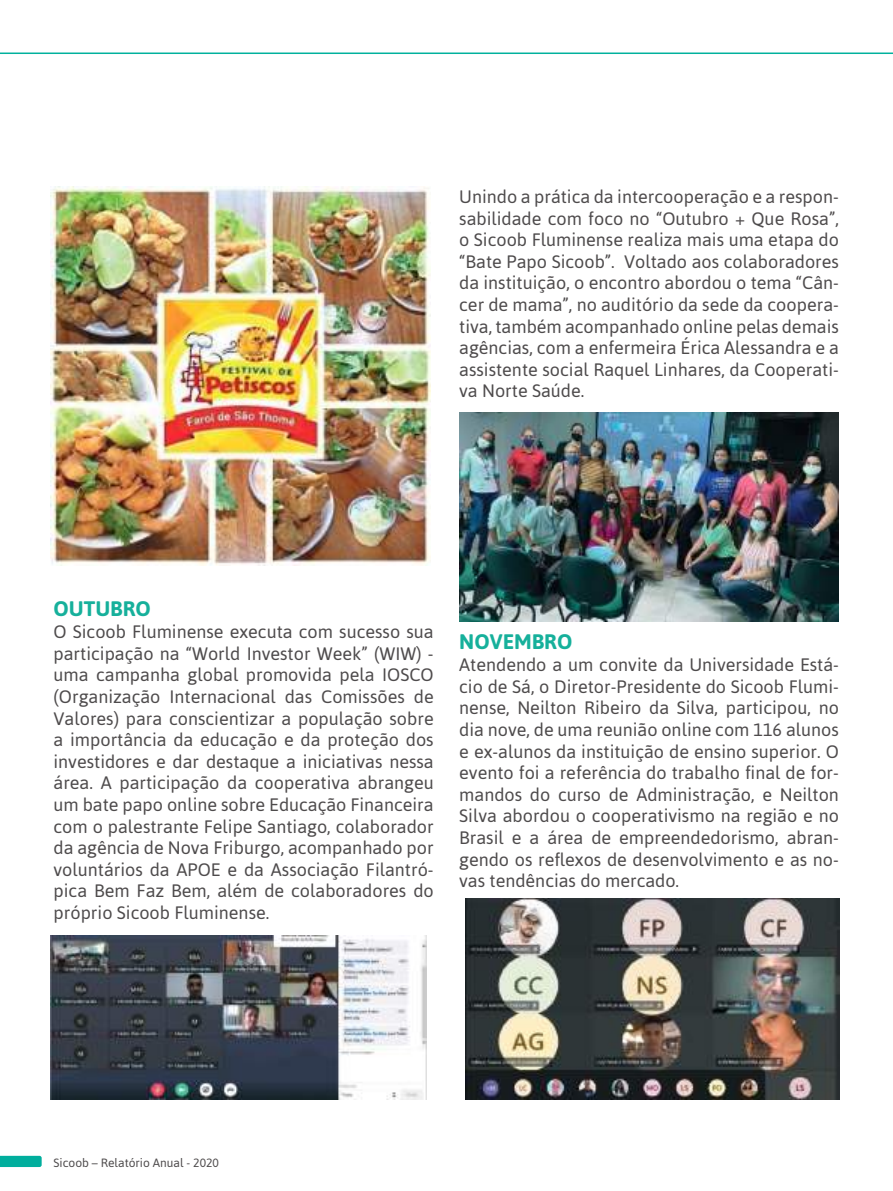
<style>
.page{position:relative;width:893px;height:1191px;background:#fff}
.page>*{position:absolute;margin:0;border:0;box-sizing:border-box;transform-origin:0 0}
.t1{font:700 21px "Asap";color:#16b09b}
.t2{font:18px/21.6px "Asap";color:#4e4b4c;text-align:justify}
.t3{font:12px "Asap";color:#4e4b4c}
</style>
<div class="page">
<svg style="left:0;top:52px;width:893px;height:2px;background:#42c5b6"></svg>
<svg style="left:0;top:1155px;width:42px;height:12px"></svg>
<img style="left:50px;top:186px;width:380px;height:380px">
<img style="left:465px;top:898px;width:374px;height:201px">
<img style="left:50px;top:935px;width:377px;height:164px">
<img style="left:459px;top:412px;width:380px;height:209px">
<p class="t2" style="left:459px;top:186px;width:381px">Unindo a prática da intercooperação e a respon&shy;sabilidade com foco no “Outubro + Que Rosa”, o Sicoob Fluminense realiza mais uma etapa do “Bate Papo Sicoob”. Voltado aos colaboradores da instituição, o encontro abordou o tema “Cân&shy;cer de mama”, no auditório da sede da coopera&shy;tiva, também acompanhado online pelas demais agências, com a enfermeira Érica Alessandra e a assistente social Raquel Linhares, da Cooperati&shy;va Norte Saúde.</p>
<p class="t1" style="left:54px;top:594px;width:99px">OUTUBRO</p>
<p class="t2" style="left:54px;top:621px;width:382px">O Sicoob Fluminense executa com sucesso sua participação na “World Investor Week” (WIW) - uma campanha global promovida pela IOSCO (Organização Internacional das Comissões de Valores) para conscientizar a população sobre a importância da educação e da proteção dos investidores e dar destaque a iniciativas nessa área. A participação da cooperativa abrangeu um bate papo online sobre Educação Financeira com o palestrante Felipe Santiago, colaborador da agência de Nova Friburgo, acompanhado por voluntários da APOE e da Associação Filantró&shy;pica Bem Faz Bem, além de colaboradores do próprio Sicoob Fluminense.</p>
<p class="t1" style="left:459px;top:627px;width:115px">NOVEMBRO</p>
<p class="t2" style="left:459px;top:654px;width:381px">Atendendo a um convite da Universidade Está&shy;cio de Sá, o Diretor-Presidente do Sicoob Flumi&shy;nense, Neilton Ribeiro da Silva, participou, no dia nove, de uma reunião online com 116 alunos e ex-alunos da instituição de ensino superior. O evento foi a referência do trabalho final de for&shy;mandos do curso de Administração, e Neilton Silva abordou o cooperativismo na região e no Brasil e a área de empreendedorismo, abran&shy;gendo os reflexos de desenvolvimento e as no&shy;vas tendências do mercado.</p>
<p class="t3" style="left:54px;top:1155px;width:167px">Sicoob – Relatório Anual - 2020</p>
</div>
